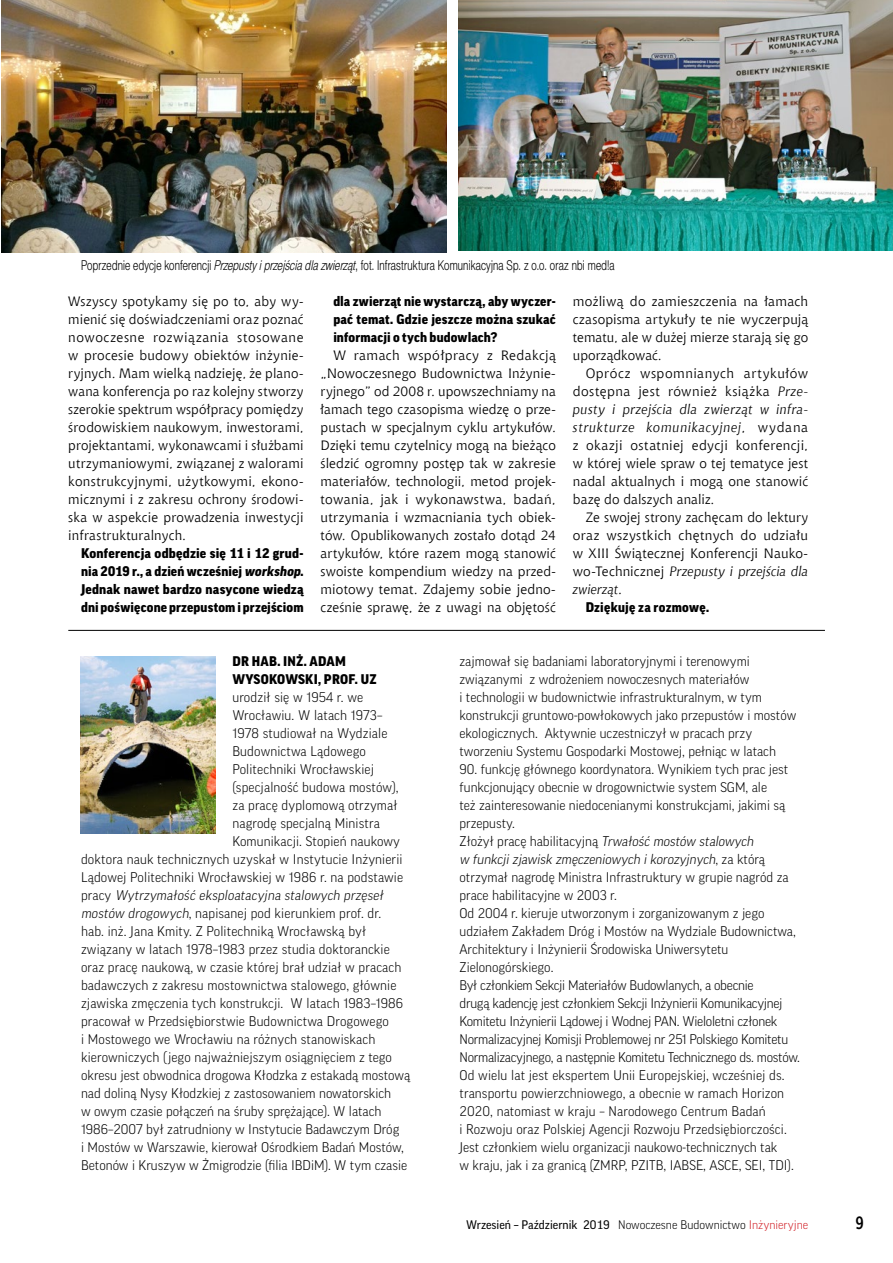
<style>
.page{position:relative;width:893px;height:1263px;background:#fff}
.page>*{position:absolute;margin:0;border:0;box-sizing:border-box;transform-origin:0 0}
.t1{font:700 18px "Aerton Cnd EFN";color:#000}
.t2{font:300 13.5px/18px "Good Pro";color:#000}
.t3{font:13.5px/18px "Chianti EU";letter-spacing:.01em;color:#000;text-align:justify}
.t4{font:900 13.5px/18px "Good Pro";letter-spacing:.015em;color:#000;text-align:justify}
.t5{font:13.5px "Switzer Cnd EFN Light";letter-spacing:.015em;color:#000;scale:.9 1}
.t6{font:italic 300 13.5px "Good Pro";color:#000}
.t7{font:12px "Good Pro";color:#000}
.s1{font-style:italic}
.s2{font-style:normal}
.s3{font-weight:300}
.s4{font-weight:300;color:#d2232a}
</style>
<div class="page">
<img style="left:81px;top:656px;width:134px;height:178px">
<img style="left:459px;top:0;width:434px;height:251px">
<img style="left:2px;top:0;width:444px;height:252px">
<hr style="left:68px;top:630px;width:757px;height:1px;background:#000">
<p class="t5" style="left:81px;top:257px;width:594px">Poprzednie edycje konferencji <span class="s1">Przepusty i przejścia dla zwierząt</span>, fot. Infrastruktura Komunikacyjna Sp. z o.o. oraz nbi med!a</p>
<p class="t3" style="left:68px;top:292px;width:237px">Wszyscy spotykamy się po to, aby wy&shy;mienić się doświadczeniami oraz poznać nowoczesne rozwiązania stosowane w procesie budowy obiektów inżynie&shy;ryjnych. Mam wielką nadzieję, że plano&shy;wana konferencja po raz kolejny stworzy szerokie spektrum współpracy pomiędzy środowiskiem naukowym, inwestorami, projektantami, wykonawcami i służbami utrzymaniowymi, związanej z walorami konstrukcyjnymi, użytkowymi, ekono&shy;micznymi i z zakresu ochrony środowi&shy;ska w aspekcie prowadzenia inwestycji infrastrukturalnych.</p>
<p class="t4" style="left:81px;top:544px;width:224px">Konferencja odbędzie się 11 i 12 grud&shy;nia 2019 r., a dzień wcześniej <span class="s1">workshop</span>.<br>Jednak nawet bardzo nasycone wiedzą dni poświęcone przepustom i przejściom</p>
<p class="t4" style="left:333px;top:292px;width:224px">dla zwierząt nie wystarczą, aby wyczer&shy;pać temat. Gdzie jeszcze można szukać informacji o tych budowlach?</p>
<p class="t3" style="left:321px;top:346px;width:237px;text-indent:13px">W ramach współpracy z Redakcją „Nowoczesnego Budownictwa Inżynie&shy;ryjnego” od 2008 r. upowszechniamy na łamach tego czasopisma wiedzę o prze&shy;pustach w specjalnym cyklu artykułów.<br>Dzięki temu czytelnicy mogą na bieżąco śledzić ogromny postęp tak w zakresie materiałów, technologii, metod projek&shy;towania, jak i wykonawstwa, badań, utrzymania i wzmacniania tych obiek&shy;tów. Opublikowanych zostało dotąd 24 artykułów, które razem mogą stanowić swoiste kompendium wiedzy na przed&shy;miotowy temat. Zdajemy sobie jedno&shy;cześnie sprawę, że z uwagi na objętość</p>
<p class="t3" style="left:573px;top:292px;width:237px">możliwą do zamieszczenia na łamach czasopisma artykuły te nie wyczerpują tematu, ale w dużej mierze starają się go uporządkować.</p>
<p class="t3" style="left:573px;top:364px;width:237px;text-indent:13px">Oprócz wspomnianych artykułów dostępna jest również książka <span class="s1">Prze&shy;pusty i przejścia dla zwierząt w infra&shy;strukturze komunikacyjnej</span>, wydana z okazji ostatniej edycji konferencji, w której wiele spraw o tej tematyce jest nadal aktualnych i mogą one stanowić bazę do dalszych analiz.</p>
<p class="t3" style="left:573px;top:508px;width:237px;text-indent:13px">Ze swojej strony zachęcam do lektury oraz wszystkich chętnych do udziału w XIII Świątecznej Konferencji Nauko&shy;wo-Technicznej <span class="s1">Przepusty i przejścia dla zwierząt</span>.</p>
<p class="t4" style="left:586px;top:598px;width:125px">Dziękuję za rozmowę.</p>
<p class="t4" style="left:232px;top:652px;width:146px">DR HAB. INŻ. ADAM<br>WYSOKOWSKI, PROF. UZ</p>
<p class="t2" style="left:232px;top:688px;width:132px">urodził się w 1954 r. we</p>
<p class="t2" style="left:232px;top:706px;width:152px">Wrocławiu. W latach 1973–</p>
<p class="t2" style="left:232px;top:724px;width:157px">1978 studiował na Wydziale</p>
<p class="t2" style="left:232px;top:742px;width:135px">Budownictwa Lądowego</p>
<p class="t2" style="left:232px;top:760px;width:143px">Politechniki Wrocławskiej</p>
<p class="t2" style="left:232px;top:778px;width:168px">(specjalność budowa mostów),</p>
<p class="t2" style="left:232px;top:796px;width:167px">za pracę dyplomową otrzymał</p>
<p class="t2" style="left:232px;top:814px;width:149px">nagrodę specjalną Ministra</p>
<p class="t2" style="left:232px;top:832px;width:169px">Komunikacji. Stopień naukowy</p>
<p class="t2" style="left:81px;top:850px;width:323px">doktora nauk technicznych uzyskał w Instytucie Inżynierii</p>
<p class="t2" style="left:81px;top:868px;width:324px">Lądowej Politechniki Wrocławskiej w 1986 r. na podstawie</p>
<p class="t6" style="left:81px;top:887px;width:306px"><span class="s2">p r a c y</span> Wytrzymałość eksploatacyj na stalowych przęseł</p>
<p class="t2" style="left:81px;top:904px;width:302px"><span class="s1">mostów drogowych</span>, napisanej pod kierunkiem prof. dr.</p>
<p class="t2" style="left:81px;top:922px;width:287px">hab. inż. Jana Kmity. Z Politechniką Wrocławską był</p>
<p class="t2" style="left:81px;top:940px;width:310px">związany w latach 1978–1983 przez studia doktoranckie</p>
<p class="t2" style="left:81px;top:958px;width:322px">oraz pracę naukową, w czasie której brał udział w pracach</p>
<p class="t2" style="left:81px;top:976px;width:317px">badawczych z zakresu mostownictwa stalowego, głównie</p>
<p class="t2" style="left:81px;top:994px;width:324px">zjawiska zmęczenia tych konstrukcji. W latach 1983–1986</p>
<p class="t2" style="left:81px;top:1012px;width:309px">pracował w Przedsiębiorstwie Budownictwa Drogowego</p>
<p class="t2" style="left:81px;top:1030px;width:296px">i Mostowego we Wrocławiu na różnych stanowiskach</p>
<p class="t2" style="left:81px;top:1048px;width:312px">kierowniczych (jego najważniejszym osiągnięciem z tego</p>
<p class="t2" style="left:81px;top:1066px;width:331px">okresu jest obwodnica drogowa Kłodzka z estakadą mostową</p>
<p class="t2" style="left:81px;top:1084px;width:312px">nad doliną Nysy Kłodzkiej z zastosowaniem nowatorskich</p>
<p class="t2" style="left:81px;top:1102px;width:302px">w owym czasie połączeń na śruby sprężające). W latach</p>
<p class="t2" style="left:81px;top:1120px;width:320px">1986–2007 był zatrudniony w Instytucie Badawczym Dróg</p>
<p class="t2" style="left:81px;top:1138px;width:324px">i Mostów w Warszawie, kierował Ośrodkiem Badań Mostów,</p>
<p class="t2" style="left:81px;top:1156px;width:328px">Betonów i Kruszyw w Żmigrodzie (filia IBDiM). W tym czasie</p>
<p class="t2" style="left:459px;top:652px;width:338px">zajmował się badaniami laboratoryjnymi i terenowymi związanymi z wdrożeniem nowoczesnych materiałów<br>i technologii w budownictwie infrastrukturalnym, w tym konstrukcji gruntowo-powłokowych jako przepustów i mostów ekologicznych. Aktywnie uczestniczył w pracach przy tworzeniu Systemu Gospodarki Mostowej, pełniąc w latach</p>
<p class="t2" style="left:459px;top:760px;width:342px">90. funkcję głównego koordynatora. Wynikiem tych prac jest funkcjonujący obecnie w drogownictwie system SGM, ale<br>też zainteresowanie niedocenianymi konstrukcjami, jakimi są przepusty.<br>Złożył pracę habilitacyjną <span class="s1">Trwałość mostów stalowych<br>w funkcj i zjawisk zmęczeniowych i korozyjnych</span>, z a kt ó r ą otrzymał nagrodę Ministra Infrastruktury w grupie nagród za prace habilitacyjne w 2003 r.<br>Od 2004 r. kieruje utworzonym i zorganizowanym z jego udziałem Zakładem Dróg i Mostów na Wydziale Budownictwa, Architektury i Inżynierii Środowiska Uniwersytetu Zielonogórskiego.<br>Był członkiem Sekcji Materiałów Budowlanych, a obecnie<br>drugą kadencję jest członkiem Sekcji Inżynierii Komunikacyjnej Komitetu Inżynierii Lądowej i Wodnej PAN. Wieloletni członek Normalizacyjnej Komisji Problemowej nr 251 Polskiego Komitetu Normalizacyjnego, a następnie Komitetu Technicznego ds. mostów.<br>Od wielu lat jest ekspertem Unii Europejskiej, wcześniej ds. transportu powierzchniowego, a obecnie w ramach Horizon 2020, natomiast w kraju – Narodowego Centrum Badań<br>i Rozwoju oraz Polskiej Agencji Rozwoju Przedsiębiorczości.<br>Jest członkiem wielu organizacji naukowo-technicznych tak<br>w kraju, jak i za granicą (ZMRP, PZITB, IABSE, ASCE, SEI, TDI).</p>
<p class="t7" style="left:466px;top:1218px;width:343px">Wrzesień – Październik 2019 <span class="s3">Nowoczesne Budownictwo</span> <span class="s4">Inżynieryjne</span></p>
<h1 class="t1" style="left:856px;top:1212px;width:10px">9</h1>
</div>
